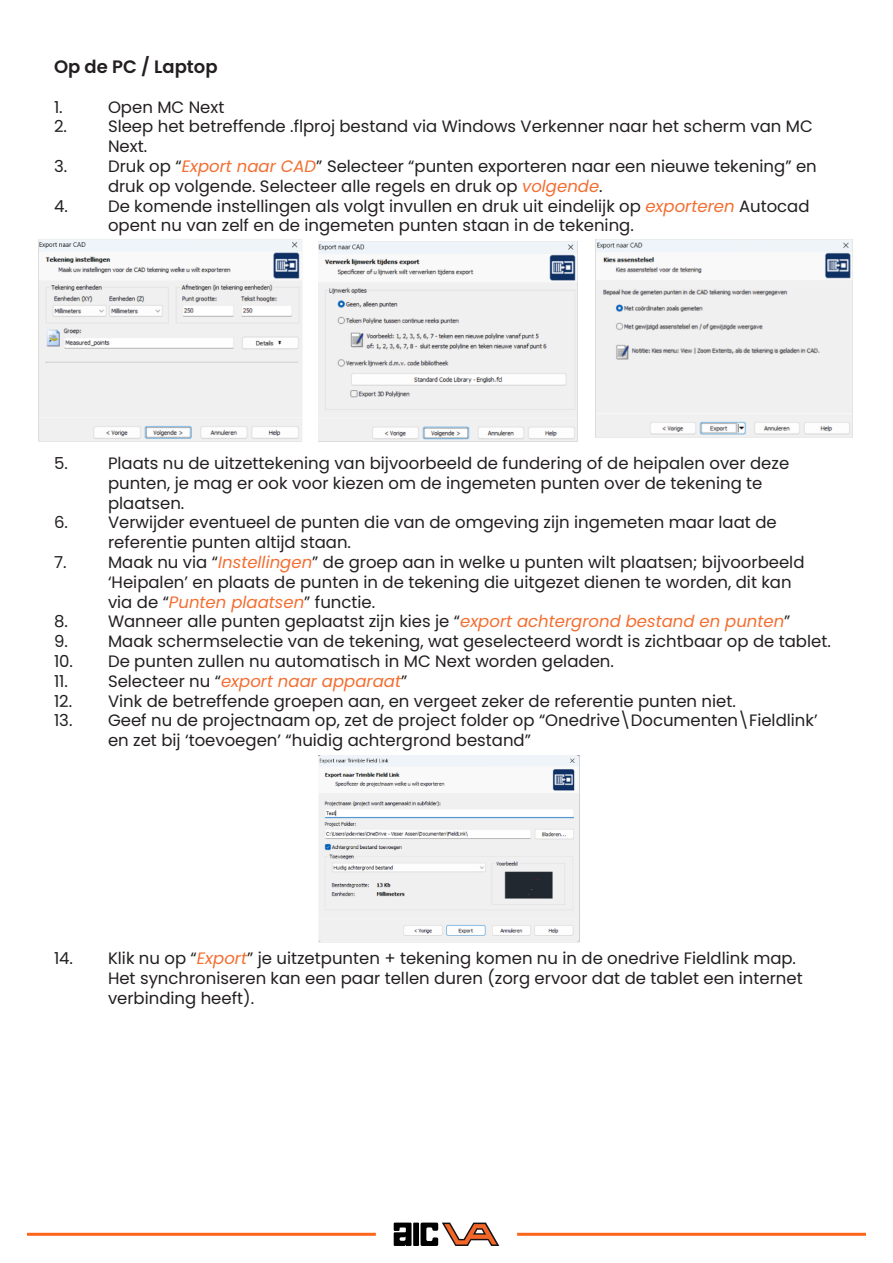
<style>
.page{position:relative;width:893px;height:1263px;background:#fff}
.page>*{position:absolute;margin:0;border:0;box-sizing:border-box;transform-origin:0 0}
.t1{font:600 18px "Poppins";color:#231f20}
.t2{font:16.5px/19.8px "Poppins";color:#231f20}
.t3{font:italic 16.5px "Poppins";color:#f36e31}
.s1{font-style:italic;color:#f36e31}
.s2{font-style:normal;color:#231f20}
</style>
<div class="page">
<hr style="left:27px;top:1233px;width:349px;height:3px;background:#fc661a">
<hr style="left:517px;top:1233px;width:349px;height:3px;background:#fc661a">
<svg style="left:394px;top:1222px;width:105px;height:24px"></svg>
<img style="left:38px;top:239px;width:264px;height:203px">
<img style="left:319px;top:241px;width:259px;height:200px">
<img style="left:319px;top:756px;width:261px;height:186px">
<img style="left:595px;top:239px;width:258px;height:199px">
<p class="t1" style="left:54px;top:56px;width:165px">Op de PC / Laptop</p>
<p class="t2" style="left:54px;top:97px;width:10px">1.</p>
<p class="t2" style="left:108px;top:97px;width:118px">Open MC Next</p>
<p class="t2" style="left:54px;top:117px;width:14px">2.</p>
<p class="t2" style="left:108px;top:117px;width:706px">Sleep het betreffende .flproj bestand via Windows Verkenner naar het scherm van MC<br>Next.</p>
<p class="t2" style="left:54px;top:156px;width:15px">3.</p>
<p class="t2" style="left:108px;top:156px;width:710px">Druk op “<span class="s1">Export naar CAD</span>” Selecteer “punten exporteren naar een nieuwe tekening” en druk op volgende. Selecteer alle regels en druk op <span class="s1">volgende</span>.</p>
<p class="t2" style="left:54px;top:196px;width:15px">4.</p>
<p class="t2" style="left:108px;top:196px;width:703px">De komende instellingen als volgt invullen en druk uit eindelijk op <span class="s1">exporteren</span> Autocad opent nu van zelf en de ingemeten punten staan in de tekening.</p>
<p class="t2" style="left:54px;top:453px;width:15px">5.</p>
<p class="t2" style="left:108px;top:453px;width:683px">Plaats nu de uitzettekening van bijvoorbeeld de fundering of de heipalen over deze punten, je mag er ook voor kiezen om de ingemeten punten over de tekening te</p>
<p class="t2" style="left:108px;top:493px;width:78px">plaatsen.</p>
<p class="t2" style="left:54px;top:513px;width:15px">6.</p>
<p class="t2" style="left:108px;top:513px;width:670px">Verwijder eventueel de punten die van de omgeving zijn ingemeten maar laat de</p>
<p class="t2" style="left:108px;top:533px;width:245px">referentie punten altijd staan.</p>
<p class="t2" style="left:54px;top:552px;width:14px">7.</p>
<p class="t2" style="left:108px;top:552px;width:698px">Maak nu via “<span class="s1">Instellingen</span>” de groep aan in welke u punten wilt plaatsen; bijvoorbeeld ‘Heipalen’ en plaats de punten in de tekening die uitgezet dienen te worden, dit kan</p>
<p class="t2" style="left:108px;top:592px;width:269px">via de “<span class="s1">Punten plaatsen</span>” functie.</p>
<p class="t2" style="left:54px;top:612px;width:15px">8.</p>
<p class="t2" style="left:108px;top:612px;width:684px">Wanneer alle punten geplaatst zijn kies je “<span class="s1">export achtergrond bestand en punten</span>”</p>
<p class="t2" style="left:54px;top:632px;width:15px">9.</p>
<p class="t2" style="left:108px;top:632px;width:724px">Maak schermselectie van de tekening, wat geselecteerd wordt is zichtbaar op de tablet.</p>
<p class="t2" style="left:54px;top:651px;width:561px">10. De punten zullen nu automatisch in MC Next worden geladen.</p>
<p class="t2" style="left:54px;top:671px;width:16px">11.</p>
<p class="t3" style="left:108px;top:671px;width:301px"><span class="s2">Selecteer nu “</span>export naar apparaat<span class="s2">”</span></p>
<p class="t2" style="left:54px;top:691px;width:683px">12. Vink de betreffende groepen aan, en vergeet zeker de referentie punten niet.</p>
<p class="t2" style="left:108px;top:711px;width:711px;text-indent:-54px">13. Geef nu de projectnaam op, zet de project folder op “Onedrive\Documenten\Fieldlink’ en zet bij ‘toevoegen’ “huidig achtergrond bestand”</p>
<p class="t2" style="left:54px;top:948px;width:744px">14. Klik nu op “<span class="s1">Export</span>” je uitzetpunten + tekening komen nu in de onedrive Fieldlink map.</p>
<p class="t2" style="left:108px;top:968px;width:696px">Het synchroniseren kan een paar tellen duren (zorg ervoor dat de tablet een internet verbinding heeft).</p>
</div>
